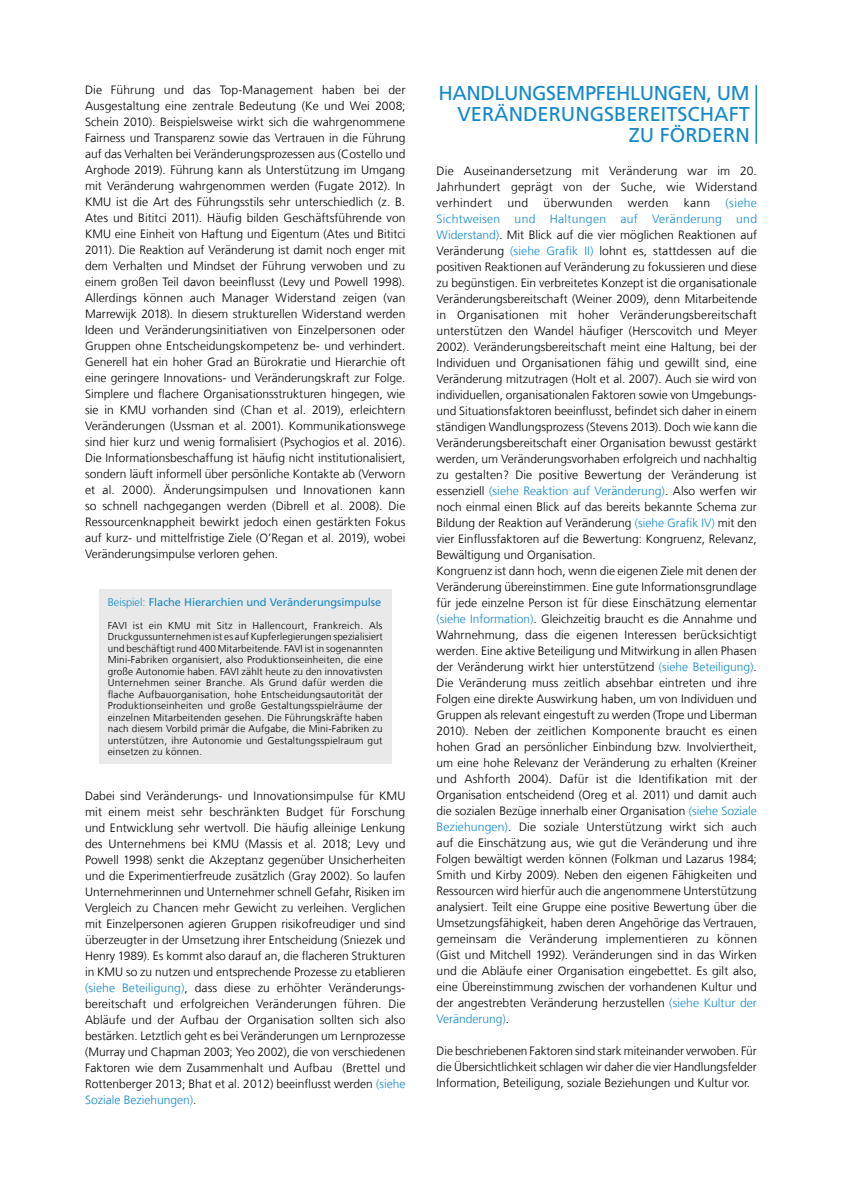
<style>
.page{position:relative;width:842px;height:1191px;background:#fff}
.page>*{position:absolute;margin:0;border:0;box-sizing:border-box;transform-origin:0 0}
.Headline_rechtsbündi{font:20px/21px "Frutiger LT Com";color:#1488ca;text-align:right}
.Fließtext_Blocksatz{font:300 12px/16px "Frutiger LT Com";color:#000;text-align:justify}
.Fließtext_Blocksatz-2{font:300 12px "Frutiger LT Com";letter-spacing:.03em;color:#000}
.BeispielTEXT{font:11px "Frutiger LT Com";color:#1488ca}
.BeispielTEXT-2{font:300 10px/11.5px "Frutiger LT Com";letter-spacing:.02em;color:#000;text-align:justify}
.s1{font-weight:300}
.s2{color:#1488ca}
</style>
<div class="page">
<div style="left:99px;top:589px;width:292px;height:175px;background:#e9e9e9"></div>
<hr style="left:755px;top:85px;width:2px;height:59px;background:#1488ca">
<p class="Fließtext_Blocksatz" style="left:85px;top:82px;width:322px">Die Führung und das Top-Management haben bei der Ausgestaltung eine zentrale Bedeutung (Ke und Wei 2008; Schein 2010). Beispielsweise wirkt sich die wahrgenommene Fairness und Transparenz sowie das Vertrauen in die Führung auf das Verhalten bei Veränderungsprozessen aus (Costello und Arghode 2019). Führung kann als Unterstützung im Umgang mit Veränderung wahrgenommen werden (Fugate 2012). In KMU ist die Art des Führungsstils sehr unterschiedlich (z. B.<br>Ates und Bititci 2011). Häufig bilden Geschäftsführende von KMU eine Einheit von Haftung und Eigentum (Ates und Bititci 2011). Die Reaktion auf Veränderung ist damit noch enger mit dem Verhalten und Mindset der Führung verwoben und zu einem großen Teil davon beeinflusst (Levy und Powell 1998).<br>Allerdings können auch Manager Widerstand zeigen (van Marrewijk 2018). In diesem strukturellen Widerstand werden Ideen und Veränderungsinitiativen von Einzelpersonen oder Gruppen ohne Entscheidungskompetenz be- und verhindert.<br>Generell hat ein hoher Grad an Bürokratie und Hierarchie oft eine geringere Innovations- und Veränderungskraft zur Folge.<br>Simplere und flachere Organisationsstrukturen hingegen, wie sie in KMU vorhanden sind (Chan et al. 2019), erleichtern Veränderungen (Ussman et al. 2001). Kommunikationswege sind hier kurz und wenig formalisiert (Psychogios et al. 2016).<br>Die Informationsbeschaffung ist häufig nicht institutionalisiert, sondern läuft informell über persönliche Kontakte ab (Verworn et al. 2000). Änderungsimpulsen und Innovationen kann so schnell nachgegangen werden (Dibrell et al. 2008). Die Ressourcenknappheit bewirkt jedoch einen gestärkten Fokus auf kurz- und mittelfristige Ziele (O’Regan et al. 2019), wobei Veränderungsimpulse verloren gehen.</p>
<p class="BeispielTEXT" style="left:108px;top:595px;width:275px"><span class="s1">Beispiel:</span> Flache Hierarchien und Veränderungsimpulse</p>
<p class="BeispielTEXT-2" style="left:108px;top:620px;width:277px">FAVI ist ein KMU mit Sitz in Hallencourt, Frankreich. Als Druckgussunternehmen ist es auf Kupferlegierungen spezialisiert und beschäftigt rund 400 Mitarbeitende. FAVI ist in sogenannten Mini-Fabriken organisiert, also Produktionseinheiten, die eine große Autonomie haben. FAVI zählt heute zu den innovativsten Unternehmen seiner Branche. Als Grund dafür werden die flache Aufbauorganisation, hohe Entscheidungsautorität der Produktionseinheiten und große Gestaltungsspielräume der einzelnen Mitarbeitenden gesehen. Die Führungskräfte haben nach diesem Vorbild primär die Aufgabe, die Mini-Fabriken zu unterstützen, ihre Autonomie und Gestaltungsspielraum gut einsetzen zu können.</p>
<p class="Fließtext_Blocksatz" style="left:85px;top:788px;width:322px">Dabei sind Veränderungs- und Innovationsimpulse für KMU mit einem meist sehr beschränkten Budget für Forschung und Entwicklung sehr wertvoll. Die häufig alleinige Lenkung des Unternehmens bei KMU (Massis et al. 2018; Levy und Powell 1998) senkt die Akzeptanz gegenüber Unsicherheiten und die Experimentierfreude zusätzlich (Gray 2002). So laufen Unternehmerinnen und Unternehmer schnell Gefahr, Risiken im Vergleich zu Chancen mehr Gewicht zu verleihen. Verglichen mit Einzelpersonen agieren Gruppen risikofreudiger und sind überzeugter in der Umsetzung ihrer Entscheidung (Sniezek und Henry 1989). Es kommt also darauf an, die flacheren Strukturen</p>
<p class="Fließtext_Blocksatz" style="left:85px;top:964px;width:322px">in KMU so zu nutzen und entsprechende Prozesse zu etablieren</p>
<p class="Fließtext_Blocksatz" style="left:85px;top:980px;width:322px"><span class="s2">(siehe Beteiligung)</span>, dass diese zu erhöhter Veränderungs&shy;bereitschaft und erfolgreichen Veränderungen führen. Die Abläufe und der Aufbau der Organisation sollten sich also bestärken. Letztlich geht es bei Veränderungen um Lernprozesse (Murray und Chapman 2003; Yeo 2002), die von verschiedenen Faktoren wie dem Zusammenhalt und Aufbau (Brettel und Rottenberger 2013; Bhat et al. 2012) beeinflusst werden <span class="s2">(siehe Soziale Beziehungen)</span>.</p>
<p class="Headline_rechtsbündi" style="left:438px;top:83px;width:313px">HANDLUNGSEMPFEHLUNGEN, UM<br>VERÄNDERUNGSBEREITSCHAFT<br>ZU FÖRDERN</p>
<p class="Fließtext_Blocksatz" style="left:437px;top:163px;width:322px">Die Auseinandersetzung mit Veränderung war im 20.<br>Jahrhundert geprägt von der Suche, wie Widerstand verhindert</p>
<p class="Fließtext_Blocksatz" style="left:437px;top:195px;width:322px;text-indent:289px"><span class="s2">(siehe Sichtweisen und Haltungen auf Veränderung und Widerstand)</span>. Mit Blick auf die vier möglichen Reaktionen auf Veränderung <span class="s2">(siehe Grafik II)</span> lohnt es, stattdessen auf die positiven Reaktionen auf Veränderung zu fokussieren und diese zu begünstigen. Ein verbreitetes Konzept ist die organisationale Veränderungsbereitschaft (Weiner 2009), denn Mitarbeitende in Organisationen mit hoher Veränderungsbereitschaft unterstützen den Wandel häufiger (Herscovitch und Meyer 2002). Veränderungsbereitschaft meint eine Haltung, bei der Individuen und Organisationen fähig und gewillt sind, eine Veränderung mitzutragen (Holt et al. 2007). Auch sie wird von individuellen, organisationalen Faktoren sowie von Umgebungs&shy;und Situationsfaktoren beeinflusst, befindet sich daher in einem ständigen Wandlungsprozess (Stevens 2013). Doch wie kann die Veränderungsbereitschaft einer Organisation bewusst gestärkt werden, um Veränderungsvorhaben erfolgreich und nachhaltig zu gestalten? Die positive Bewertung der Veränderung ist essenziell <span class="s2">(siehe Reaktion auf Veränderung)</span>. Also werfen wir noch einmal einen Blick auf das bereits bekannte Schema zur Bildung der Reaktion auf Veränderung <span class="s2">(siehe Grafik IV)</span> mit den vier Einflussfaktoren auf die Bewertung: Kongruenz, Relevanz, Bewältigung und Organisation.</p>
<p class="Fließtext_Blocksatz" style="left:437px;top:563px;width:322px">Kongruenz ist dann hoch, wenn die eigenen Ziele mit denen der Veränderung übereinstimmen. Eine gute Informationsgrundlage für jede einzelne Person ist für diese Einschätzung elementar <span class="s2">(siehe Information)</span>. Gleichzeitig braucht es die Annahme und Wahrnehmung, dass die eigenen Interessen berücksichtigt werden. Eine aktive Beteiligung und Mitwirkung in allen Phasen der Veränderung wirkt hier unterstützend <span class="s2">(siehe Beteiligung)</span>.<br>Die Veränderung muss zeitlich absehbar eintreten und ihre Folgen eine direkte Auswirkung haben, um von Individuen und Gruppen als relevant eingestuft zu werden (Trope und Liberman 2010). Neben der zeitlichen Komponente braucht es einen hohen Grad an persönlicher Einbindung bzw. Involviertheit, um eine hohe Relevanz der Veränderung zu erhalten (Kreiner und Ashforth 2004). Dafür ist die Identifikation mit der Organisation entscheidend (Oreg et al. 2011) und damit auch die sozialen Bezüge innerhalb einer Organisation <span class="s2">(siehe Soziale Beziehungen)</span>. Die soziale Unterstützung wirkt sich auch auf die Einschätzung aus, wie gut die Veränderung und ihre Folgen bewältigt werden können (Folkman und Lazarus 1984; Smith und Kirby 2009). Neben den eigenen Fähigkeiten und Ressourcen wird hierfür auch die angenommene Unterstützung analysiert. Teilt eine Gruppe eine positive Bewertung über die Umsetzungsfähigkeit, haben deren Angehörige das Vertrauen, gemeinsam die Veränderung implementieren zu können (Gist und Mitchell 1992). Veränderungen sind in das Wirken und die Abläufe einer Organisation eingebettet. Es gilt also, eine Übereinstimmung zwischen der vorhandenen Kultur und der angestrebten Veränderung herzustellen <span class="s2">(siehe Kultur der Veränderung)</span>.</p>
<p class="Fließtext_Blocksatz" style="left:437px;top:1043px;width:322px">Die beschriebenen Faktoren sind stark miteinander verwoben. Für die Übersichtlichkeit schlagen wir daher die vier Handlungsfelder Information, Beteiligung, soziale Beziehungen und Kultur vor.</p>
<p class="Fließtext_Blocksatz" style="left:507px;top:195px;width:22px">und</p>
<p class="Fließtext_Blocksatz-2" style="left:544px;top:196px;width:71px">überwunden</p>
<p class="Fließtext_Blocksatz" style="left:628px;top:195px;width:42px">werden</p>
<p class="Fließtext_Blocksatz" style="left:684px;top:195px;width:28px">kann</p>
</div>
